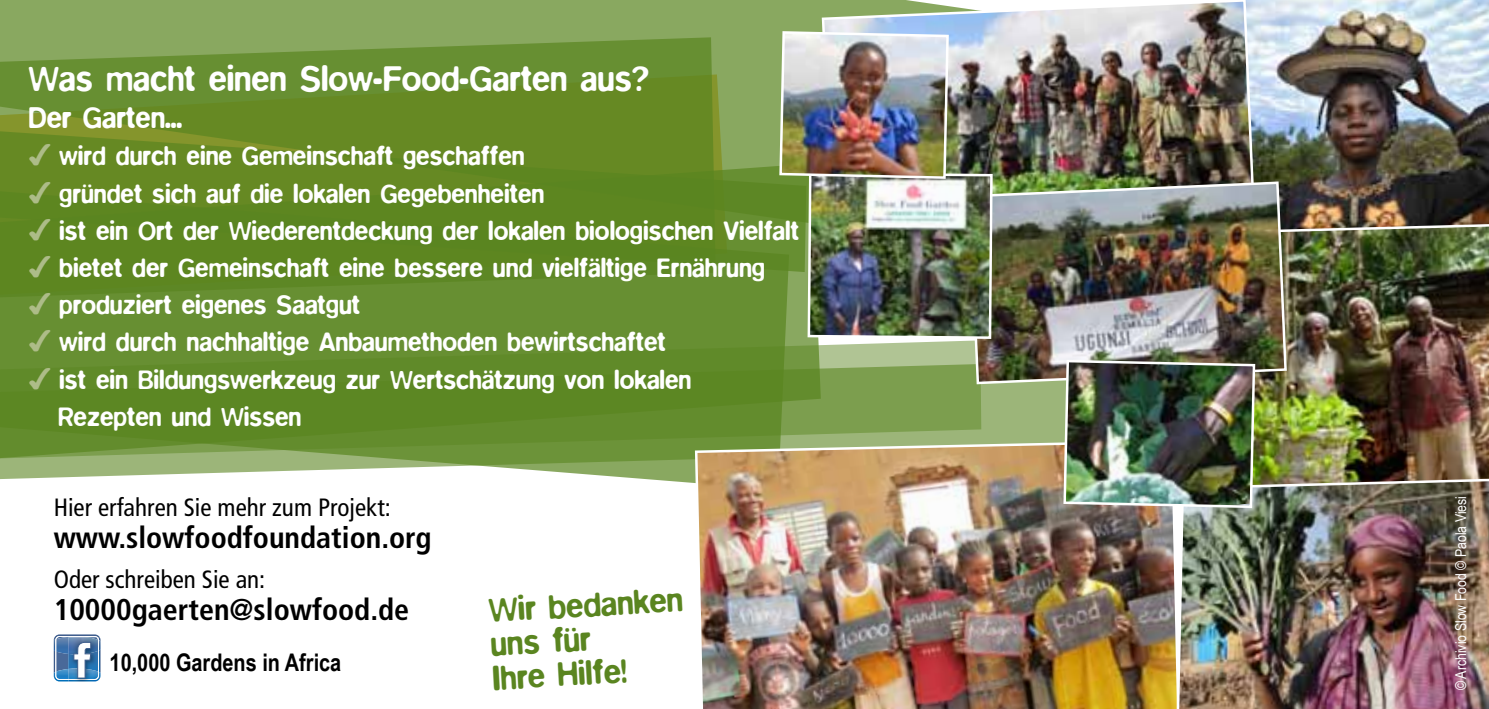
<style>
.page{position:relative;width:1489px;height:709px;background:#fff}
.page>*{position:absolute;margin:0;border:0;box-sizing:border-box;transform-origin:0 0}
.t1{font:500 36.75px "Blur";color:#fff;scale:.9 1}
.t2{font:500 35px/34px "Blur";color:#5a8520;scale:.9 1}
.t3{font:500 31px "Blur";color:#fff;scale:.9 1}
.t4{font:700 condensed 30px "Frutiger";color:#000}
.t5{font:500 27.5px/37.2px "Blur";color:#fff;scale:.9 1}
.t6{font:condensed 25px "Frutiger";color:#000}
.t7{font:700 24.25px "Arial Narrow";color:#000}
.t8{font:15px "Arial Narrow";color:#fff}
.s1{font-family:"Arial Unicode MS";font-weight:400;color:#adbc88}
</style>
<div class="page">
<svg style="left:0;top:262px;width:778px;height:78px;background:#648c2d"></svg>
<svg style="left:0;top:340px;width:967px;height:20px;background:#739842"></svg>
<svg style="left:0;top:360px;width:1062px;height:123px;background:#769a46"></svg>
<svg style="left:0;top:0;width:820px;height:262px;background:#6c9033"></svg>
<svg style="left:54px;top:634px;width:46px;height:47px"></svg>
<img style="left:693px;top:439px;width:481px;height:270px">
<img style="left:1174px;top:489px;width:314px;height:220px">
<img style="left:1256px;top:0;width:232px;height:221px">
<img style="left:820px;top:0;width:436px;height:180px">
<img style="left:1256px;top:221px;width:232px;height:268px">
<img style="left:967px;top:180px;width:320px;height:205px">
<img style="left:1062px;top:358px;width:194px;height:151px">
<img style="left:778px;top:30px;width:215px;height:310px">
<h1 class="t1" style="left:28px;top:57px;width:691px">Was macht einen Slow-Food-Garten aus?</h1>
<p class="t3" style="left:28px;top:100px;width:172px">Der Garten...</p>
<p class="t5" style="left:28px;top:137px;width:553px"><span class="s1">✔</span> wird durch eine Gemeinschaft geschaffen</p>
<p class="t5" style="left:28px;top:175px;width:575px"><span class="s1">✔</span> gründet sich auf die lokalen Gegebenheiten</p>
<p class="t5" style="left:28px;top:212px;width:857px"><span class="s1">✔</span> ist ein Ort der Wiederentdeckung der lokalen biologischen Vielfalt</p>
<p class="t5" style="left:28px;top:249px;width:820px"><span class="s1">✔</span> bietet der Gemeinschaft eine bessere und vielfältige Ernährung</p>
<p class="t5" style="left:28px;top:286px;width:370px"><span class="s1">✔</span> produziert eigenes Saatgut</p>
<p class="t5" style="left:28px;top:323px;width:709px"><span class="s1">✔</span> wird durch nachhaltige Anbaumethoden bewirtschaftet</p>
<p class="t5" style="left:58px;top:361px;width:705px;text-indent:-30px"><span class="s1">✔</span> ist ein Bildungswerkzeug zur Wertschätzung von lokalen<br>Rezepten und Wissen</p>
<p class="t6" style="left:54px;top:492px;width:338px">Hier erfahren Sie mehr zum Projekt:</p>
<p class="t4" style="left:54px;top:520px;width:379px">www.slowfoodfoundation.org</p>
<p class="t6" style="left:54px;top:564px;width:213px">Oder schreiben Sie an:</p>
<p class="t4" style="left:54px;top:592px;width:357px">10000gaerten@slowfood.de</p>
<p class="t2" style="left:488px;top:593px;width:218px;rotate:-3deg">Wir bedanken uns für<br>Ihre Hilfe!</p>
<p class="t7" style="left:110px;top:644px;width:233px">10,000 Gardens in Africa</p>
<p class="t8" style="left:1449px;top:690px;width:196px;rotate:-90deg">© Archivio Slow Food © Paola Viesi</p>
</div>
